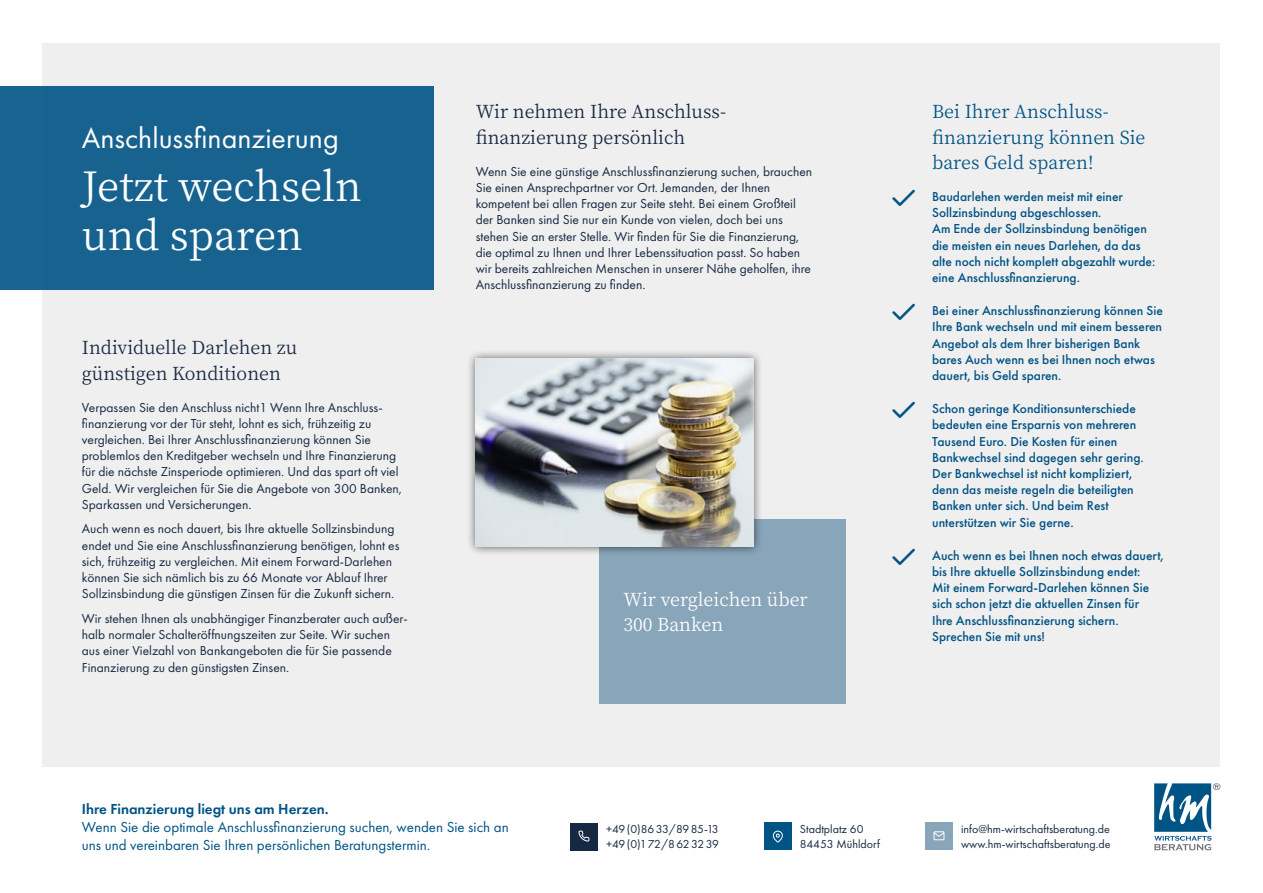
<style>
.page{position:relative;width:1263px;height:893px;background:#fff}
.page>*{position:absolute;margin:0;border:0;box-sizing:border-box;transform-origin:0 0}
.t1{font:40.5px/48.6px "Noto Serif TC";color:#fff}
.t2{font:30px "Futura PT";color:#fff}
.t3{font:18px/25.5px "Noto Serif TC";color:#172842}
.t4{font:18px/25.5px "Noto Serif TC";color:#005385}
.t5{font:18px/25.5px "Noto Serif TC";color:#fff}
.t6{font:15px/18px "Futura PT";color:#005385}
.t7{font:600 15px "Futura PT";color:#005385}
.t8{font:13.5px/16.2px "Futura PT";color:#172842}
.t9{font:500 13.5px/16.2px "Futura PT";color:#005385}
.t10{font:12px/15px "Futura PT";color:#172842}
.t11{font:12px/15px "Futura PT";letter-spacing:-.025em;color:#172842}
</style>
<div class="page">
<div style="left:43px;top:43px;width:1177px;height:723px;background:#efefef"></div>
<div style="left:0;top:86px;width:434px;height:203px;background:#18628f"></div>
<svg style="left:1154px;top:783px;width:66px;height:67px"></svg>
<div style="left:599px;top:519px;width:247px;height:184px;background:#89a5ba"></div>
<div style="left:764px;top:822px;width:28px;height:28px;background:#005385"></div>
<svg style="left:773px;top:831px;width:10px;height:12px"></svg>
<div style="left:570px;top:823px;width:28px;height:27px;background:#172842"></div>
<svg style="left:578px;top:831px;width:11px;height:10px"></svg>
<div style="left:925px;top:822px;width:28px;height:28px;background:#89a5ba"></div>
<svg style="left:933px;top:831px;width:11px;height:9px"></svg>
<div style="left:466px;top:350px;width:297px;height:206px;background:#000;opacity:.6"></div>
<img style="left:476px;top:359px;width:278px;height:188px">
<h2 class="t2" style="left:82px;top:120px;width:258px">Anschlussfinanzierung</h2>
<h1 class="t1" style="left:82px;top:163px;width:281px">Jetzt wechseln und sparen</h1>
<h3 class="t3" style="left:82px;top:335px;width:217px">Individuelle Darlehen zu günstigen Konditionen</h3>
<p class="t8" style="left:82px;top:399px;width:322px">Verpassen Sie den Anschluss nicht1 Wenn Ihre Anschluss&shy;finanzierung vor der Tür steht, lohnt es sich, frühzeitig zu vergleichen. Bei Ihrer Anschlussfinanzierung können Sie problemlos den Kreditgeber wechseln und Ihre Finanzierung für die nächste Zinsperiode optimieren. Und das spart oft viel Geld. Wir vergleichen für Sie die Angebote von 300 Banken, Sparkassen und Versicherungen.</p>
<p class="t8" style="left:82px;top:521px;width:319px">Auch wenn es noch dauert, bis Ihre aktuelle Sollzinsbindung endet und Sie eine Anschlussfinanzierung benötigen, lohnt es sich, frühzeitig zu vergleichen. Mit einem Forward-Darlehen können Sie sich nämlich bis zu 66 Monate vor Ablauf Ihrer Sollzinsbindung die günstigen Zinsen für die Zukunft sichern.</p>
<p class="t8" style="left:82px;top:610px;width:326px">Wir stehen Ihnen als unabhängiger Finanzberater auch außer&shy;halb normaler Schalteröffnungszeiten zur Seite. Wir suchen aus einer Vielzahl von Bankangeboten die für Sie passende Finanzierung zu den günstigsten Zinsen.</p>
<h3 class="t3" style="left:476px;top:100px;width:252px">Wir nehmen Ihre Anschluss&shy;finanzierung persönlich</h3>
<p class="t8" style="left:476px;top:163px;width:338px">Wenn Sie eine günstige Anschlussfinanzierung suchen, brauchen Sie einen Ansprechpartner vor Ort. Jemanden, der Ihnen kompetent bei allen Fragen zur Seite steht. Bei einem Großteil der Banken sind Sie nur ein Kunde von vielen, doch bei uns stehen Sie an erster Stelle. Wir finden für Sie die Finanzierung, die optimal zu Ihnen und Ihrer Lebenssituation passt. So haben wir bereits zahlreichen Menschen in unserer Nähe geholfen, ihre Anschlussfinanzierung zu finden.</p>
<h3 class="t5" style="left:623px;top:587px;width:186px">Wir vergleichen über<br>300 Banken</h3>
<h3 class="t4" style="left:932px;top:99px;width:215px">Bei Ihrer Anschluss&shy;finanzierung können Sie bares Geld sparen!</h3>
<p class="t9" style="left:932px;top:188px;width:225px">Baudarlehen werden meist mit einer Sollzinsbindung abgeschlossen.<br>Am Ende der Sollzinsbindung benötigen die meisten ein neues Darlehen, da das alte noch nicht komplett abgezahlt wurde: eine Anschlussfinanzierung.</p>
<p class="t9" style="left:932px;top:303px;width:232px">Bei einer Anschlussfinanzierung können Sie Ihre Bank wechseln und mit einem besseren Angebot als dem Ihrer bisherigen Bank bares Auch wenn es bei Ihnen noch etwas dauert, bis Geld sparen.</p>
<p class="t9" style="left:932px;top:401px;width:213px">Schon geringe Konditionsunterschiede bedeuten eine Ersparnis von mehreren Tausend Euro. Die Kosten für einen Bankwechsel sind dagegen sehr gering.<br>Der Bankwechsel ist nicht kompliziert, denn das meiste regeln die beteiligten Banken unter sich. Und beim Rest unterstützen wir Sie gerne.</p>
<p class="t9" style="left:932px;top:547px;width:233px">Auch wenn es bei Ihnen noch etwas dauert, bis Ihre aktuelle Sollzinsbindung endet:<br>Mit einem Forward-Darlehen können Sie sich schon jetzt die aktuellen Zinsen für<br>Ihre Anschlussfinanzierung sichern.<br>Sprechen Sie mit uns!</p>
<p class="t7" style="left:82px;top:800px;width:248px">Ihre Finanzierung liegt uns am Herzen.</p>
<p class="t6" style="left:82px;top:818px;width:428px">Wenn Sie die optimale Anschlussfinanzierung suchen, wenden Sie sich an uns und vereinbaren Sie Ihren persönlichen Beratungstermin.</p>
<p class="t10" style="left:800px;top:821px;width:81px">Stadtplatz 60<br>84453 Mühldorf</p>
<p class="t11" style="left:606px;top:822px;width:114px">+49(0)8633/8985-13 +49(0)172/8623239</p>
<p class="t10" style="left:961px;top:821px;width:151px">info@hm-wirtschaftsberatung.de www.hm-wirtschaftsberatung.de</p>
</div>
